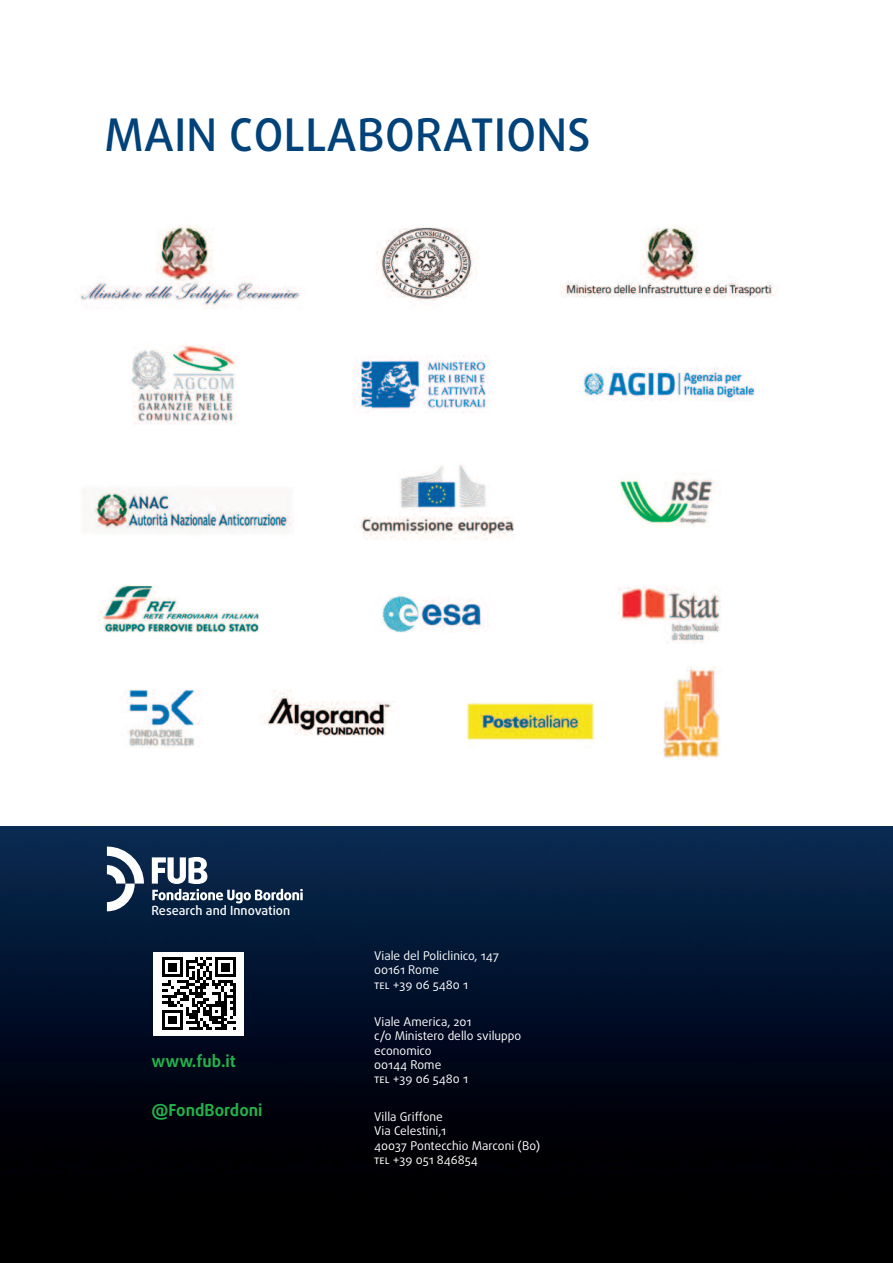
<style>
.page{position:relative;width:893px;height:1263px;background:#fff}
.page>*{position:absolute;margin:0;border:0;box-sizing:border-box;transform-origin:0 0}
.t1{font:500 45px "Daxline Pro";letter-spacing:.01em;color:#004279}
.t2{font:700 16.5px "Daxline Pro";color:#23b24b}
.t3{font:500 12.6px "Daxline Pro";color:#fff}
.t4{font:12px/14.4px "Daxline Pro";color:#fff}
</style>
<div class="page">
<img style="left:0;top:826px;width:893px;height:437px">
<svg style="left:107px;top:846px;width:37px;height:65px"></svg>
<svg style="left:152px;top:857px;width:151px;height:46px"></svg>
<img style="left:80px;top:225px;width:698px;height:534px">
<div style="left:153px;top:952px;width:90px;height:84px;background:#fff"></div>
<svg style="left:162px;top:957px;width:74px;height:73px"></svg>
<h1 class="t1" style="left:105px;top:115px;width:488px">MAIN COLLABORATIONS</h1>
<p class="t3" style="left:152px;top:905px;width:140px">Research and Innovation</p>
<h2 class="t2" style="left:152px;top:1054px;width:86px">www.fub.it</h2>
<h2 class="t2" style="left:152px;top:1103px;width:112px">@FondBordoni</h2>
<p class="t4" style="left:374px;top:949px;width:126px">Viale del Policlinico, 147<br>00161 Rome<br>tel +39 06 5480 1</p>
<p class="t4" style="left:374px;top:1015px;width:149px">Viale America, 201<br>c/o Ministero dello sviluppo economico<br>00144 Rome<br>tel +39 06 5480 1</p>
<p class="t4" style="left:374px;top:1110px;width:167px">Villa Griffone<br>Via Celestini,1<br>40037 Pontecchio Marconi (Bo) tel +39 051 846854</p>
</div>
